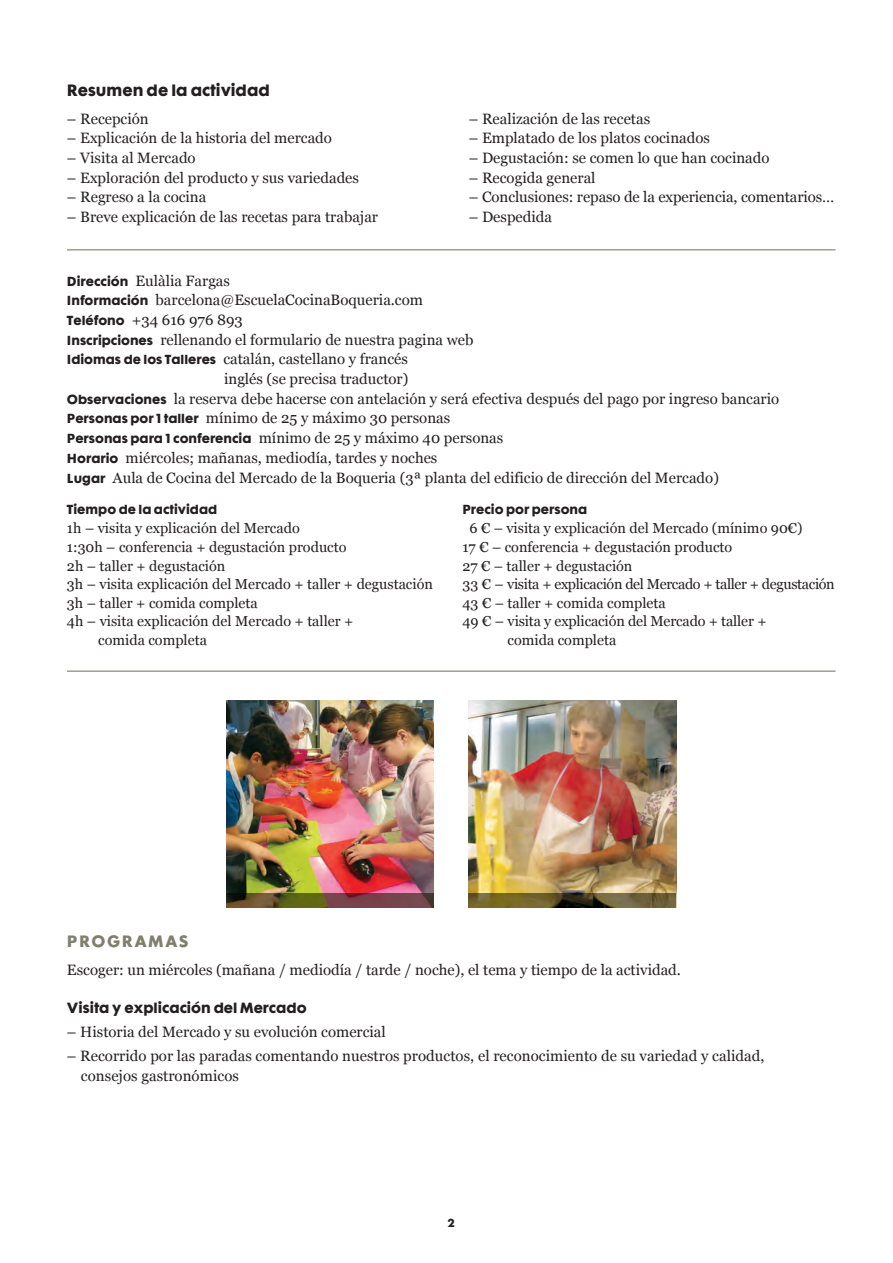
<style>
.page{position:relative;width:893px;height:1263px;background:#fff}
.page>*{position:absolute;margin:0;border:0;box-sizing:border-box;transform-origin:0 0}
.t1{font:15px/19.6px "Georgia";color:#231f20}
.t2{font:700 15px "Futura HEMA Pro OT";color:#231f20}
.t3{font:700 15px "Futura HEMA Pro OT";color:#7f7f6c}
.t4{font:14.4px "Georgia";color:#231f20}
.t5{font:14.4px "Georgia";letter-spacing:-.025em;color:#231f20}
.t6{font:700 13.5px "Futura HEMA Pro OT";color:#231f20}
.t7{font:700 12px "Futura HEMA Pro OT";color:#231f20}
.t8{font:700 10.5px "Futura HEMA Pro OT";color:#231f20}
.s1{font-family:"Futura HEMA Pro OT";font-weight:700;font-size:12px}
</style>
<div class="page">
<img style="left:469px;top:701px;width:207px;height:192px">
<svg style="left:469px;top:893px;width:207px;height:15px"></svg>
<hr style="left:67px;top:249px;width:769px;height:1px;background:#7f7f6c">
<img style="left:226px;top:701px;width:208px;height:192px">
<svg style="left:226px;top:893px;width:208px;height:15px"></svg>
<hr style="left:67px;top:671px;width:769px;height:1px;background:#7f7f6c">
<p class="t2" style="left:67px;top:80px;width:204px">Resumen de la actividad</p>
<p class="t1" style="left:67px;top:108px;width:83px">– Recepción</p>
<p class="t1" style="left:67px;top:128px;width:266px">– Explicación de la historia del mercado</p>
<p class="t1" style="left:67px;top:147px;width:130px">– Visita al Mercado</p>
<p class="t1" style="left:67px;top:167px;width:294px">– Exploración del producto y sus variedades</p>
<p class="t1" style="left:67px;top:187px;width:141px">– Regreso a la cocina</p>
<p class="t1" style="left:67px;top:206px;width:313px">– Breve explicación de las recetas para trabajar</p>
<p class="t1" style="left:469px;top:108px;width:183px">– Realización de las recetas</p>
<p class="t1" style="left:469px;top:128px;width:243px">– Emplatado de los platos cocinados</p>
<p class="t1" style="left:469px;top:147px;width:302px">– Degustación: se comen lo que han cocinado</p>
<p class="t1" style="left:469px;top:167px;width:128px">– Recogida general</p>
<p class="t1" style="left:469px;top:187px;width:367px">– Conclusiones: repaso de la experiencia, comentarios…</p>
<p class="t1" style="left:469px;top:206px;width:85px">– Despedida</p>
<p class="t1" style="left:67px;top:270px;width:165px"><span class="s1">Dirección</span> Eulàlia Fargas</p>
<p class="t1" style="left:67px;top:290px;width:358px"><span class="s1">Información</span> barcelona@EscuelaCocinaBoqueria.com</p>
<p class="t1" style="left:67px;top:309px;width:177px"><span class="s1">Teléfono</span> +34 616 976 893</p>
<p class="t1" style="left:67px;top:329px;width:408px"><span class="s1">Inscripciones</span> rellenando el formulario de nuestra pagina web</p>
<p class="t1" style="left:67px;top:349px;width:342px"><span class="s1">Idiomas de los Talleres</span> catalán, castellano y francés</p>
<p class="t1" style="left:224px;top:368px;width:186px">inglés (se precisa traductor)</p>
<p class="t1" style="left:67px;top:388px;width:714px"><span class="s1">Observaciones</span> la reserva debe hacerse con antelación y será efectiva después del pago por ingreso bancario</p>
<p class="t1" style="left:67px;top:408px;width:385px"><span class="s1">Personas por 1 taller</span> mínimo de 25 y máximo 30 personas</p>
<p class="t1" style="left:67px;top:427px;width:438px"><span class="s1">Personas para 1 conferencia</span> mínimo de 25 y máximo 40 personas</p>
<p class="t1" style="left:67px;top:447px;width:372px"><span class="s1">Horario</span> miércoles; mañanas, mediodía, tardes y noches</p>
<p class="t1" style="left:67px;top:467px;width:653px"><span class="s1">Lugar</span> Aula de Cocina del Mercado de la Boqueria (3ª planta del edificio de dirección del Mercado)</p>
<p class="t7" style="left:67px;top:501px;width:152px">Tiempo de la actividad</p>
<p class="t4" style="left:67px;top:518px;width:234px">1h – visita y explicación del Mercado</p>
<p class="t4" style="left:67px;top:536px;width:281px">1:30h – conferencia + degustación producto</p>
<p class="t4" style="left:67px;top:555px;width:160px">2h – taller + degustación</p>
<p class="t4" style="left:67px;top:574px;width:367px">3h – visita explicación del Mercado + taller + degustación</p>
<p class="t4" style="left:67px;top:592px;width:192px">3h – taller + comida completa</p>
<p class="t4" style="left:67px;top:611px;width:288px">4h – visita explicación del Mercado + taller +</p>
<p class="t4" style="left:98px;top:629px;width:110px">comida completa</p>
<p class="t7" style="left:462px;top:501px;width:126px">Precio por persona</p>
<p class="t4" style="left:469px;top:518px;width:335px">6 € – visita y explicación del Mercado (mínimo 90€)</p>
<p class="t4" style="left:462px;top:536px;width:271px">17 € – conferencia + degustación producto</p>
<p class="t4" style="left:462px;top:555px;width:172px">27 € – taller + degustación</p>
<p class="t5" style="left:462px;top:574px;width:374px">33 € – visita + explicación del Mercado + taller + degustación</p>
<p class="t4" style="left:462px;top:592px;width:205px">43 € – taller + comida completa</p>
<p class="t4" style="left:462px;top:611px;width:306px">49 € – visita y explicación del Mercado + taller +</p>
<p class="t4" style="left:508px;top:629px;width:110px">comida completa</p>
<p class="t3" style="left:67px;top:931px;width:123px">PROGRAMAS</p>
<p class="t1" style="left:67px;top:960px;width:615px">Escoger: un miércoles (mañana / mediodía / tarde / noche), el tema y tiempo de la actividad.</p>
<p class="t6" style="left:67px;top:999px;width:241px">Visita y explicación del Mercado</p>
<p class="t1" style="left:67px;top:1021px;width:320px">– Historia del Mercado y su evolución comercial</p>
<p class="t1" style="left:81px;top:1046px;width:685px;text-indent:-14px">– Recorrido por las paradas comentando nuestros productos, el reconocimiento de su variedad y calidad, consejos gastronómicos</p>
<p class="t8" style="left:448px;top:1216px;width:9px">2</p>
</div>
